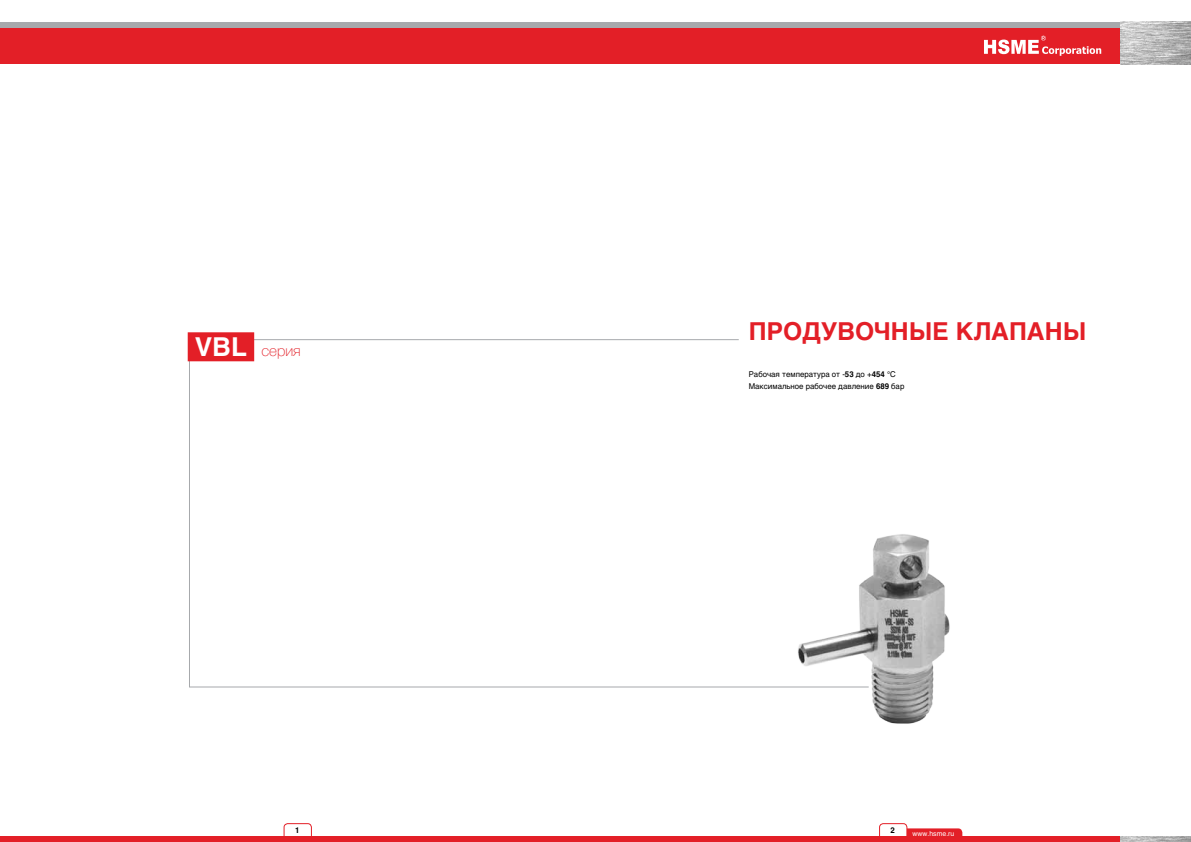
<style>
.page{position:relative;width:1191px;height:842px;background:#fff}
.page>*{position:absolute;margin:0;border:0;box-sizing:border-box;transform-origin:0 0}
.t1{font:700 24.8px "Helvetica";color:#e31f27}
.t2{font:100 15px "Helvetica Neue Cyr";color:#e31f27}
.t3{font:8px/12.3px "Helvetica";color:#000}
.t4{font:700 8px "Helvetica";color:#000}
.t5{font:7px "Helvetica";color:#fff}
.s1{font-family:"Helvetica";font-weight:700;font-size:26px;color:#fff}
.s2{font-weight:700}
</style>
<div class="page">
<div style="left:901px;top:828px;width:61px;height:14px;background:#e31f27;border-radius:4px"></div>
<div style="left:879px;top:824px;width:28px;height:17px;background:#fff;border-radius:4px"></div>
<div style="left:879px;top:823px;width:28px;height:19px;border:1px solid #e31f27;border-radius:4px"></div>
<div style="left:0;top:27px;width:595px;height:37px;background:#e31f27"></div>
<div style="left:0;top:22px;width:595px;height:5px;background:#a7a9ac"></div>
<div style="left:0;top:836px;width:595px;height:6px;background:#e31f27"></div>
<div style="left:595px;top:836px;width:553px;height:6px;background:#e31f27"></div>
<div style="left:595px;top:27px;width:525px;height:37px;background:#e31f27"></div>
<div style="left:595px;top:22px;width:525px;height:5px;background:#a7a9ac"></div>
<div style="left:283px;top:823px;width:29px;height:19px;border:1px solid #e31f27;border-radius:4px"></div>
<svg style="left:984px;top:36px;width:117px;height:20px"></svg>
<img style="left:1120px;top:836px;width:71px;height:6px">
<img style="left:1120px;top:22px;width:71px;height:42px">
<img style="left:869px;top:534px;width:81px;height:190px">
<svg style="left:188px;top:339px;width:681px;height:349px"></svg>
<div style="left:188px;top:332px;width:66px;height:29px;background:#e31f27"></div>
<h2 class="t2" style="left:195px;top:343px;width:107px"><span class="s1">VBL</span> серия</h2>
<h1 class="t1" style="left:748px;top:311px;width:339px">Продувочные клапаны</h1>
<p class="t3" style="left:748px;top:368px;width:157px">Рабочая температура от -<span class="s2">53</span> до +<span class="s2">454</span> °С<br>Максимальное рабочее давление <span class="s2">689</span> бар</p>
<p class="t4" style="left:295px;top:824px;width:6px">1</p>
<p class="t4" style="left:890px;top:824px;width:6px">2</p>
<p class="t5" style="left:912px;top:828px;width:43px">www.hsme.ru</p>
</div>
